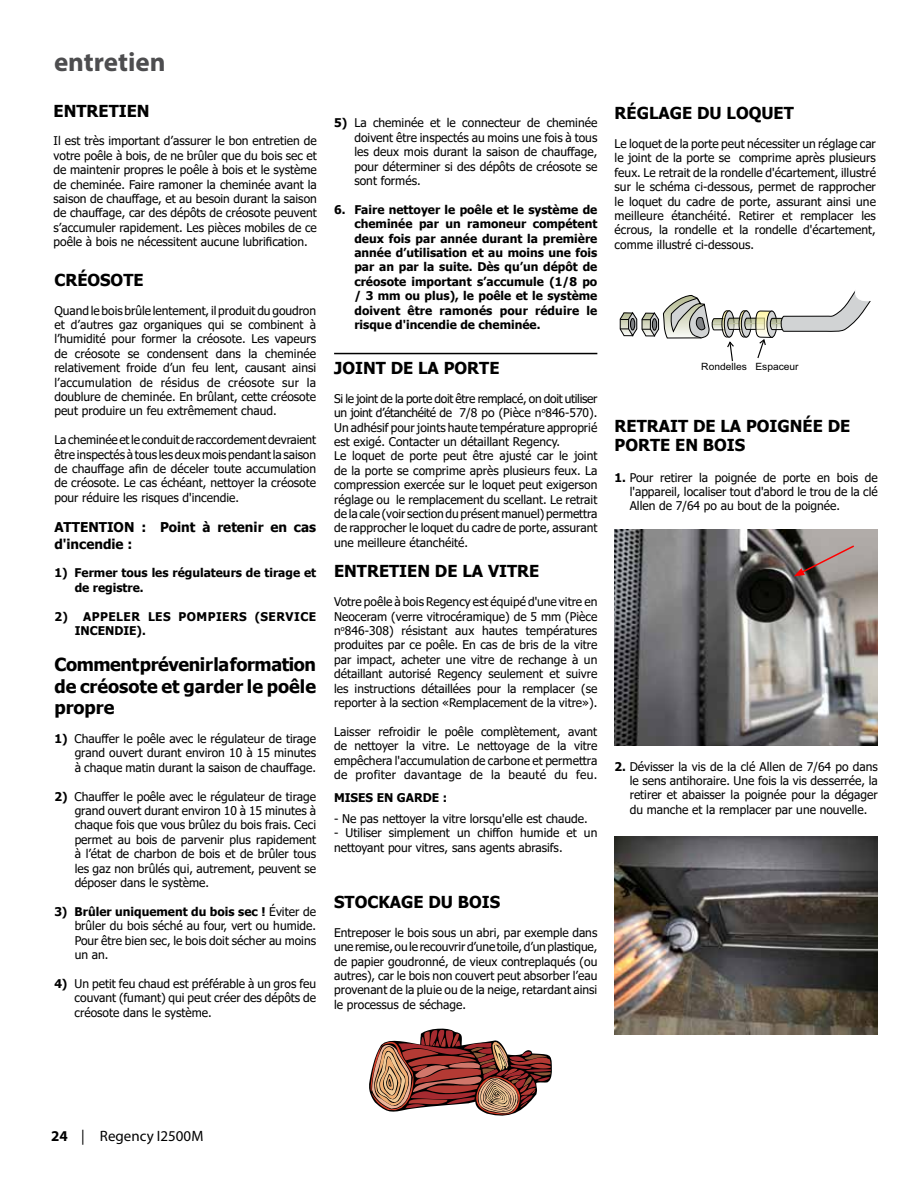
<style>
.page{position:relative;width:918px;height:1188px;background:#fff}
.page>*{position:absolute;margin:0;border:0;box-sizing:border-box;transform-origin:0 0}
.t1{font:700 27px "Myriad Pro";color:#4d4d4f}
.t2{font:700 18px/21.6px "Tahoma";color:#000;text-align:justify}
.t3{font:700 16.5px/19.8px "Tahoma";color:#000}
.t4{font:15px "Myriad Pro";color:#000}
.t5{font:700 13.5px/16.2px "Tahoma";color:#000}
.t6{font:12px/14.4px "Tahoma";color:#000;text-align:justify}
.t7{font:700 12px/14.4px "Tahoma";color:#000}
.t8{font:700 12px/14.4px "Tahoma";letter-spacing:.035em;color:#000}
.t9{font:10.05px "Arial";color:#000}
.s1{font-weight:700}
</style>
<div class="page">
<hr style="left:334px;top:353px;width:263px;height:1px;background:#000">
<svg style="left:369px;top:1029px;width:183px;height:87px"></svg>
<svg style="left:620px;top:290px;width:251px;height:72px"></svg>
<img style="left:615px;top:529px;width:263px;height:216px">
<svg style="left:794px;top:544px;width:62px;height:32px;background:#8f7c79"></svg>
<img style="left:615px;top:837px;width:263px;height:197px">
<h1 class="t1" style="left:54px;top:45px;width:113px">entretien</h1>
<h3 class="t3" style="left:54px;top:101px;width:98px">ENTRETIEN</h3>
<p class="t6" style="left:54px;top:134px;width:265px">Il est très important d’assurer le bon entretien de votre poêle à bois, de ne brûler que du bois sec et de maintenir propres le poêle à bois et le système de cheminée. Faire ramoner la cheminée avant la saison de chauffage, et au besoin durant la saison de chauffage, car des dépôts de créosote peuvent s’accumuler rapidement. Les pièces mobiles de ce poêle à bois ne nécessitent aucune lubrification.</p>
<h3 class="t3" style="left:54px;top:271px;width:91px">CRÉOSOTE</h3>
<p class="t6" style="left:54px;top:304px;width:263px">Quand le bois brûle lentement, il produit du goudron et d’autres gaz organiques qui se combinent à l’humidité pour former la créosote. Les vapeurs de créosote se condensent dans la cheminée relativement froide d’un feu lent, causant ainsi l’accumulation de résidus de créosote sur la doublure de cheminée. En brûlant, cette créosote peut produire un feu extrêmement chaud.</p>
<p class="t6" style="left:54px;top:433px;width:263px">La cheminée et le conduit de raccordement devraient être inspectés à tous les deux mois pendant la saison de chauffage afin de déceler toute accumulation de créosote. Le cas échéant, nettoyer la créosote pour réduire les risques d'incendie.</p>
<p class="t5" style="left:54px;top:520px;width:263px">ATTENTION : Point à retenir en cas d'incendie :</p>
<p class="t7" style="left:75px;top:566px;width:243px;text-indent:-20px">1) Fermer tous les régulateurs de tirage et de registre.</p>
<p class="t8" style="left:75px;top:610px;width:243px;text-indent:-20px">2) APPELER LES POMPIERS (SERVICE<br>INCENDIE).</p>
<h2 class="t2" style="left:54px;top:654px;width:263px">Comment prévenir la formation de créosote et garder le poêle propre</h2>
<p class="t6" style="left:75px;top:732px;width:243px;text-indent:-20px"><span class="s1">1)</span> Chauffer le poêle avec le régulateur de tirage grand ouvert durant environ 10 à 15 minutes à chaque matin durant la saison de chauffage.</p>
<p class="t6" style="left:75px;top:790px;width:243px;text-indent:-20px"><span class="s1">2)</span> Chauffer le poêle avec le régulateur de tirage grand ouvert durant environ 10 à 15 minutes à chaque fois que vous brûlez du bois frais. Ceci permet au bois de parvenir plus rapidement à l’état de charbon de bois et de brûler tous les gaz non brûlés qui, autrement, peuvent se déposer dans le système.</p>
<p class="t6" style="left:75px;top:905px;width:243px;text-indent:-20px"><span class="s1">3) Brûler uniquement du bois sec !</span> Éviter de brûler du bois séché au four, vert ou humide.<br>Pour être bien sec, le bois doit sécher au moins un an.</p>
<p class="t6" style="left:75px;top:977px;width:243px;text-indent:-20px"><span class="s1">4)</span> Un petit feu chaud est préférable à un gros feu couvant (fumant) qui peut créer des dépôts de créosote dans le système.</p>
<p class="t6" style="left:354px;top:117px;width:244px;text-indent:-20px"><span class="s1">5)</span> La cheminée et le connecteur de cheminée doivent être inspectés au moins une fois à tous les deux mois durant la saison de chauffage, pour déterminer si des dépôts de créosote se sont formés.</p>
<p class="t7" style="left:354px;top:203px;width:244px;text-align:justify;text-indent:-20px">6. Faire nettoyer le poêle et le système de cheminée par un ramoneur compétent deux fois par année durant la première année d’utilisation et au moins une fois par an par la suite. Dès qu’un dépôt de créosote important s’accumule (1/8 po / 3 mm ou plus), le poêle et le système doivent être ramonés pour réduire le risque d'incendie de cheminée.</p>
<h3 class="t3" style="left:334px;top:359px;width:167px">JOINT DE LA PORTE</h3>
<p class="t6" style="left:334px;top:392px;width:265px;text-align:left">Si le joint de la porte doit être remplacé, on doit utiliser un joint d’étanchéité de 7/8 po (Pièce n<sup>o</sup>846-570).<br>Un adhésif pour joints haute température approprié est exigé. Contacter un détaillant Regency.<br>Le loquet de porte peut être ajusté car le joint de la porte se comprime après plusieurs feux. La compression exercée sur le loquet peut exigerson réglage ou le remplacement du scellant. Le retrait de la cale (voir section du présent manuel) permettra de rapprocher le loquet du cadre de porte, assurant une meilleure étanchéité.</p>
<h3 class="t3" style="left:334px;top:562px;width:207px">ENTRETIEN DE LA VITRE</h3>
<p class="t6" style="left:334px;top:595px;width:265px">Votre poêle à bois Regency est équipé d'une vitre en Neoceram (verre vitrocéramique) de 5 mm (Pièce n<sup>o</sup>846-308) résistant aux hautes températures produites par ce poêle. En cas de bris de la vitre par impact, acheter une vitre de rechange à un détaillant autorisé Regency seulement et suivre les instructions détaillées pour la remplacer (se reporter à la section «Remplacement de la vitre»).</p>
<p class="t6" style="left:334px;top:725px;width:265px">Laisser refroidir le poêle complètement, avant de nettoyer la vitre. Le nettoyage de la vitre empêchera l'accumulation de carbone et permettra de profiter davantage de la beauté du feu.</p>
<p class="t7" style="left:334px;top:791px;width:114px">MISES EN GARDE :</p>
<p class="t6" style="left:334px;top:812px;width:255px">- Ne pas nettoyer la vitre lorsqu'elle est chaude.</p>
<p class="t6" style="left:334px;top:826px;width:265px">- Utiliser simplement un chiffon humide et un nettoyant pour vitres, sans agents abrasifs.</p>
<h3 class="t3" style="left:334px;top:893px;width:168px">STOCKAGE DU BOIS</h3>
<p class="t6" style="left:334px;top:926px;width:265px">Entreposer le bois sous un abri, par exemple dans une remise, ou le recouvrir d’une toile, d’un plastique, de papier goudronné, de vieux contreplaqués (ou autres), car le bois non couvert peut absorber l’eau provenant de la pluie ou de la neige, retardant ainsi le processus de séchage.</p>
<h3 class="t3" style="left:615px;top:104px;width:181px">RÉGLAGE DU LOQUET</h3>
<p class="t6" style="left:615px;top:137px;width:263px">Le loquet de la porte peut nécessiter un réglage car le joint de la porte se comprime après plusieurs feux. Le retrait de la rondelle d'écartement, illustré sur le schéma ci-dessous, permet de rapprocher le loquet du cadre de porte, assurant ainsi une meilleure étanchéité. Retirer et remplacer les écrous, la rondelle et la rondelle d'écartement, comme illustré ci-dessous.</p>
<p class="t9" style="left:701px;top:360px;width:99px">Rondelles Espaceur</p>
<h3 class="t3" style="left:615px;top:416px;width:237px">RETRAIT DE LA POIGNÉE DE<br>PORTE EN BOIS</h3>
<p class="t6" style="left:630px;top:471px;width:250px;text-indent:-15px"><span class="s1">1.</span> Pour retirer la poignée de porte en bois de l'appareil, localiser tout d'abord le trou de la clé Allen de 7/64 po au bout de la poignée.</p>
<p class="t6" style="left:630px;top:760px;width:250px;text-indent:-15px"><span class="s1">2.</span> Dévisser la vis de la clé Allen de 7/64 po dans le sens antihoraire. Une fois la vis desserrée, la retirer et abaisser la poignée pour la dégager du manche et la remplacer par une nouvelle.</p>
<p class="t4" style="left:51px;top:1127px;width:154px"><span class="s1">24</span> | Regency I2500M</p>
</div>
